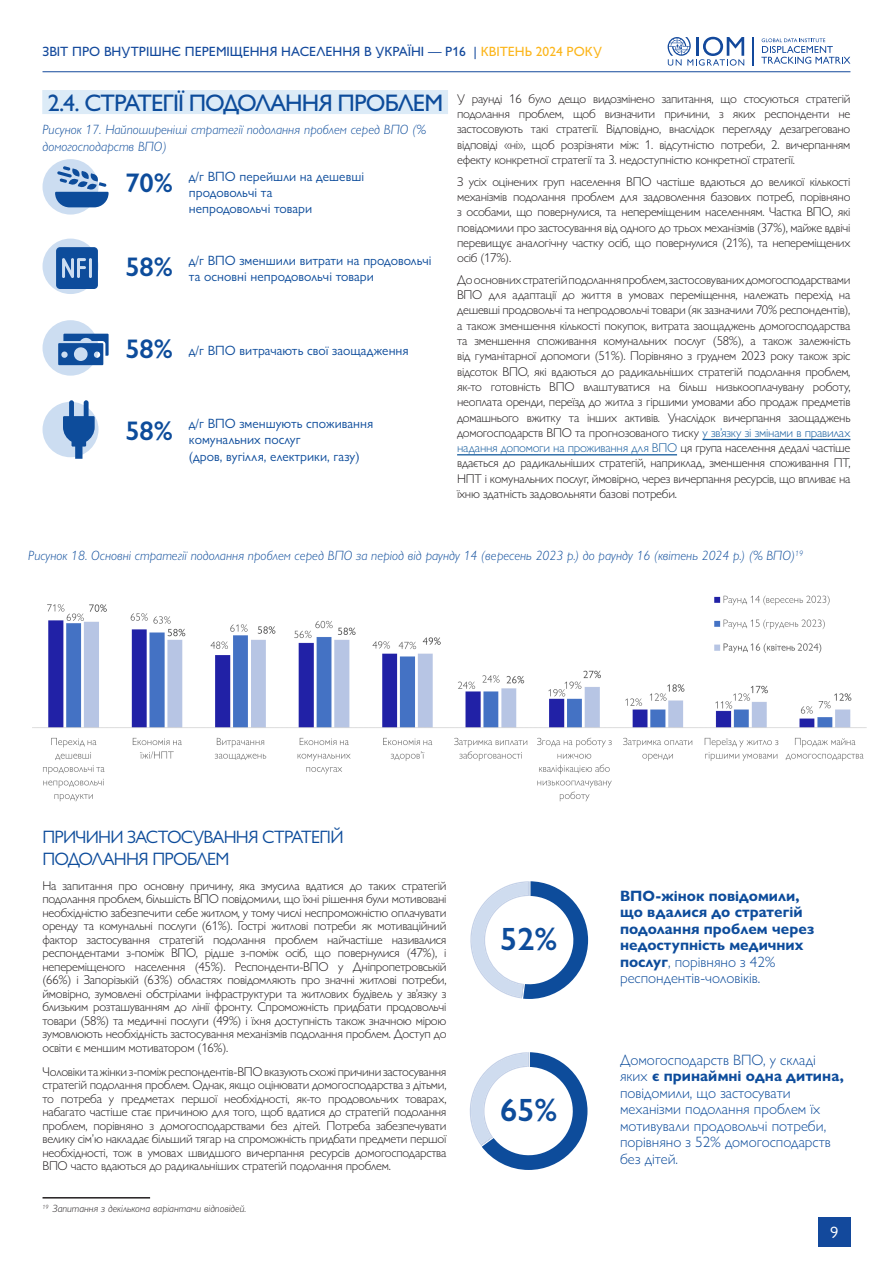
<style>
.page{position:relative;width:893px;height:1263px;background:#fff}
.page>*{position:absolute;margin:0;border:0;box-sizing:border-box;transform-origin:0 0}
.numb_section{font:600 32.4px "Gill Sans Nova";color:#0d4c9b}
.numb_section-2{font:600 27px "Gill Sans Nova";color:#0d4c9b}
.t1{font:500 24px "Gill Sans Nova";letter-spacing:-.04em;color:#0d4c9b}
.HEADING_1{font:18px/22.5px "Gill Sans Nova";letter-spacing:-.04em;color:#0d4c9b}
.t2{font:16.5px "Gill Sans Nova";color:#fff}
.Heading_2{font:300 15px/16.5px "Gill Sans Nova";color:#0d4c9b}
.Heading_2-2{font:700 15px/16.5px "Gill Sans Nova";color:#0d4c9b}
.basic{font:13.5px/16.2px "Gill Sans Nova";color:#0d4c9b}
.title_pic{font:italic 300 13.5px/16.2px "Gill Sans Nova";color:#0d4c9b}
.t3{font:500 13.5px "Gill Sans Nova";color:#13499c}
.basic-2{font:300 12.75px/15.3px "Gill Sans Nova";letter-spacing:-.02em;color:#231f20;text-align:justify}
.t4{font:italic 300 10.5px "Gill Sans Nova";color:#231f20}
.s1{color:#fcb61c}
.s2{color:#175d9e}
.s3{font-weight:300}
.s4{font-weight:700}
</style>
<div class="page">
<hr style="left:43px;top:71px;width:807px;height:1px;background:#13499c">
<svg style="left:752px;top:37px;width:1px;height:29px"></svg>
<svg style="left:668px;top:37px;width:76px;height:29px"></svg>
<svg style="left:761px;top:38px;width:89px;height:26px"></svg>
<div style="left:818px;top:1218px;width:32px;height:29px;background:#13499c"></div>
<img style="left:33px;top:595px;width:834px;height:207px">
<div style="left:42px;top:90px;width:406px;height:24px;background:#dcebf7"></div>
<hr style="left:702px;top:439px;width:148px;height:1px;background:#175d9e">
<hr style="left:457px;top:454px;width:220px;height:1px;background:#175d9e">
<div style="left:43px;top:239px;width:56px;height:55px;background:#ccddf1;border-radius:50%"></div>
<svg style="left:56px;top:247px;width:42px;height:42px"></svg>
<div style="left:43px;top:320px;width:56px;height:56px;background:#ccddf1;border-radius:50%"></div>
<svg style="left:58px;top:334px;width:51px;height:31px"></svg>
<div style="left:43px;top:159px;width:56px;height:56px;background:#ccddf1;border-radius:50%"></div>
<svg style="left:55px;top:166px;width:54px;height:41px"></svg>
<hr style="left:43px;top:1197px;width:107px;height:1px;background:#231f20">
<div style="left:43px;top:402px;width:56px;height:55px;background:#ccddf1;border-radius:50%"></div>
<svg style="left:63px;top:400px;width:32px;height:59px"></svg>
<svg style="left:469px;top:1052px;width:118px;height:118px"></svg>
<svg style="left:470px;top:881px;width:118px;height:118px"></svg>
<p class="t3" style="left:43px;top:43px;width:561px">ЗВІТ ПРО ВНУТРІШНЄ ПЕРЕМІЩЕННЯ НАСЕЛЕННЯ В УКРАЇНІ — Р16 | <span class="s1">КВІТЕНЬ 2024 РОКУ</span></p>
<p class="t1" style="left:48px;top:88px;width:397px">2.4. СТРАТЕГІЇ ПОДОЛАННЯ ПРОБЛЕМ</p>
<p class="basic-2" style="left:457px;top:91px;width:395px">У раунді 16 було дещо видозмінено запитання, що стосуються стратегій подолання проблем, щоб визначити причини, з яких респонденти не застосовують такі стратегії. Відповідно, внаслідок перегляду дезагреговано відповіді «ні», щоб розрізняти між: 1. відсутністю потреби, 2. вичерпанням ефекту конкретної стратегії та 3. недоступністю конкретної стратегії.</p>
<p class="basic-2" style="left:457px;top:174px;width:395px">З усіх оцінених груп населення ВПО частіше вдаються до великої кількості механізмів подолання проблем для задоволення базових потреб, порівняно з особами, що повернулися, та непереміщеним населенням. Частка ВПО, які повідомили про застосування від одного до трьох механізмів (37%), майже вдвічі перевищує аналогічну частку осіб, що повернулися (21%), та непереміщених осіб (17%).</p>
<p class="basic-2" style="left:457px;top:272px;width:395px">До основних стратегій подолання проблем, застосовуваних домогосподарствами ВПО для адаптації до життя в умовах переміщення, належать перехід на дешевші продовольчі та непродовольчі товари (як зазначили 70% респондентів), а також зменшення кількості покупок, витрата заощаджень домогосподарства та зменшення споживання комунальних послуг (58%), а також залежність від гуманітарної допомоги (51%). Порівняно з груднем 2023 року також зріс відсоток ВПО, які вдаються до радикальніших стратегій подолання проблем, як-то готовність ВПО влаштуватися на більш низькооплачувану роботу, неоплата оренди, переїзд до житла з гіршими умовами або продаж предметів домашнього вжитку та інших активів. Унаслідок вичерпання заощаджень домогосподарств ВПО та прогнозованого тиску <span class="s2">у зв’язку зі змінами в правилах надання допомоги на проживання для ВПО</span> ця група населення дедалі частіше вдається до радикальніших стратегій, наприклад, зменшення споживання ПТ, НПТ і комунальних послуг, ймовірно, через вичерпання ресурсів, що впливає на їхню здатність задовольняти базові потреби.</p>
<p class="title_pic" style="left:43px;top:122px;width:385px">Рисунок 17. Найпоширеніші стратегії подолання проблем серед ВПО (% домогосподарств ВПО)</p>
<p class="basic" style="left:189px;top:168px;width:177px">д/г ВПО перейшли на дешевші продовольчі та<br>непродовольчі товари</p>
<p class="basic" style="left:189px;top:252px;width:244px">д/г ВПО зменшили витрати на продовольчі та основні непродовольчі товари</p>
<p class="numb_section-2" style="left:125px;top:166px;width:49px">70%</p>
<p class="numb_section-2" style="left:125px;top:250px;width:49px">58%</p>
<p class="numb_section-2" style="left:125px;top:332px;width:49px">58%</p>
<p class="basic" style="left:189px;top:342px;width:221px">д/г ВПО витрачають свої заощадження</p>
<p class="basic" style="left:189px;top:415px;width:186px">д/г ВПО зменшують споживання комунальних послуг<br>(дров, вугілля, електрики, газу)</p>
<p class="numb_section-2" style="left:125px;top:414px;width:49px">58%</p>
<p class="title_pic" style="left:28px;top:547px;width:776px">Рисунок 18. Основні стратегії подолання проблем серед ВПО за період від раунду 14 (вересень 2023 р.) до раунду 16 (квітень 2024 р.) (% ВПО)<sup>19</sup></p>
<p class="HEADING_1" style="left:43px;top:825px;width:303px">ПРИЧИНИ ЗАСТОСУВАННЯ СТРАТЕГІЙ<br>ПОДОЛАННЯ ПРОБЛЕМ</p>
<p class="basic-2" style="left:43px;top:878px;width:405px;line-height:13.5px">На запитання про основну причину, яка змусила вдатися до таких стратегій подолання проблем, більшість ВПО повідомили, що їхні рішення були мотивовані необхідністю забезпечити себе житлом, у тому числі неспроможністю оплачувати оренду та комунальні послуги (61%). Гострі житлові потреби як мотиваційний фактор застосування стратегій подолання проблем найчастіше називалися респондентами з-поміж ВПО, рідше з-поміж осіб, що повернулися (47%), і непереміщеного населення (45%). Респонденти-ВПО у Дніпропетровській (66%) і Запорізькій (63%) областях повідомляють про значні житлові потреби, ймовірно, зумовлені обстрілами інфраструктури та житлових будівель у зв’язку з близьким розташуванням до лінії фронту. Спроможність придбати продовольчі товари (58%) та медичні послуги (49%) і їхня доступність також значною мірою зумовлюють необхідність застосування механізмів подолання проблем. Доступ до освіти є меншим мотиватором (16%).</p>
<p class="basic-2" style="left:43px;top:1064px;width:405px;line-height:13.5px">Чоловіки та жінки з-поміж респондентів-ВПО вказують схожі причини застосування стратегій подолання проблем. Однак, якщо оцінювати домогосподарства з дітьми, то потреба у предметах першої необхідності, як-то продовольчих товарах, набагато частіше стає причиною для того, щоб вдатися до стратегій подолання проблем, порівняно з домогосподарствами без дітей. Потреба забезпечувати велику сім’ю накладає більший тягар на спроможність придбати предмети першої необхідності, тож в умовах швидшого вичерпання ресурсів домогосподарства ВПО часто вдаються до радикальніших стратегій подолання проблем.</p>
<p class="t4" style="left:43px;top:1202px;width:205px"><sup>19</sup> Запитання з декількома варіантами відповідей.</p>
<p class="numb_section" style="left:500px;top:918px;width:59px">52%</p>
<p class="numb_section" style="left:500px;top:1090px;width:59px">65%</p>
<p class="Heading_2-2" style="left:620px;top:887px;width:196px">ВПО-жінок повідомили, що вдалися до стратегій подолання проблем через недоступність медичних послуг<span class="s3">, порівняно з 42% респондентів-чоловіків.</span></p>
<p class="Heading_2" style="left:620px;top:1051px;width:225px">Домогосподарств ВПО, у складі яких <span class="s4">є принаймні одна дитина, </span>повідомили, що застосувати механізми подолання проблем їх мотивували продовольчі потреби, порівняно з 52% домогосподарств без дітей.</p>
<p class="t2" style="left:830px;top:1223px;width:10px">9</p>
</div>
